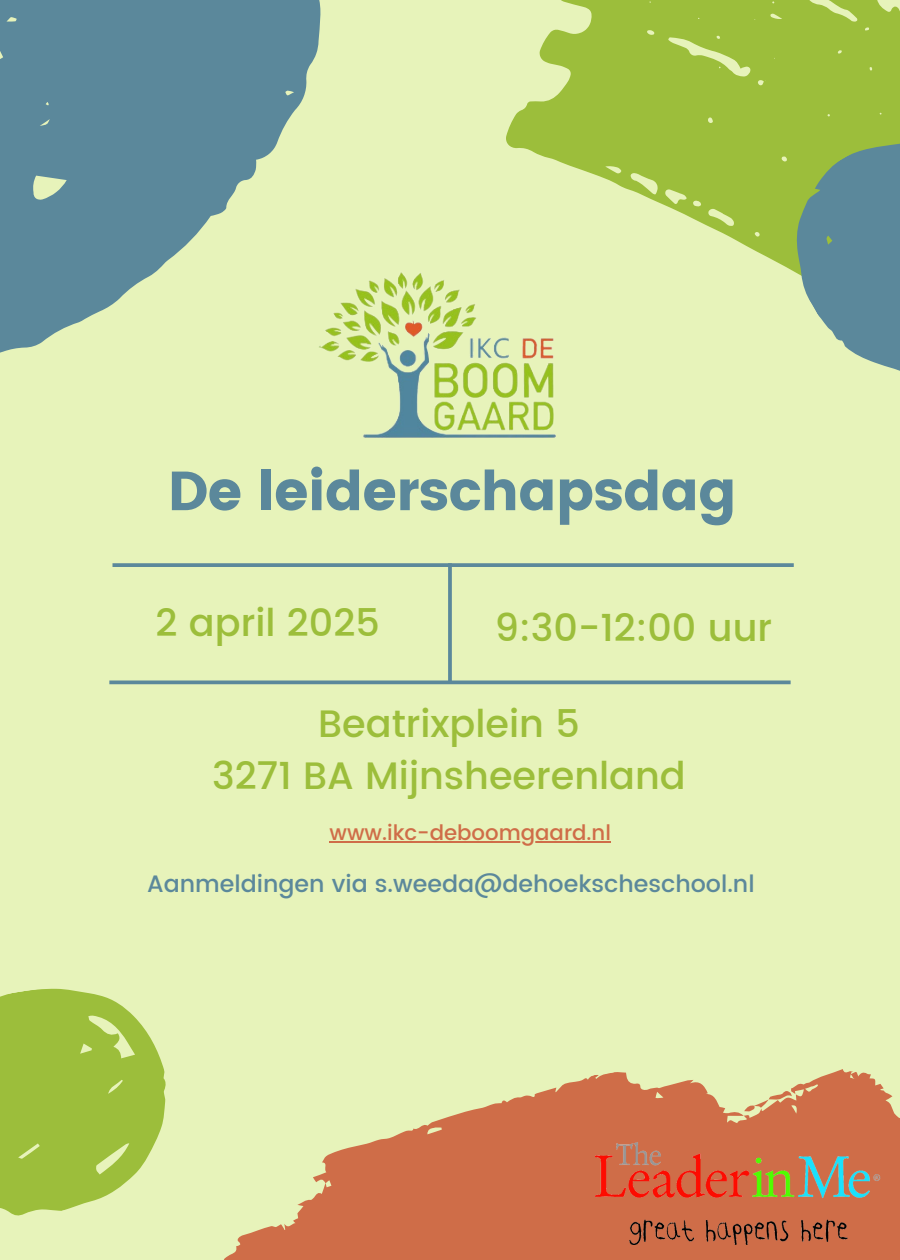
<style>
.page{position:relative;width:900px;height:1260px;background:#e7f3ba}
.page>*{position:absolute;margin:0;border:0;box-sizing:border-box;transform-origin:0 0}
.t1{font:55px "Poppins";letter-spacing:-.015em;color:#5b889b}
.t2{font:500 38.25px/52.5px "Poppins";color:#9cbe3b;text-align:center}
.t3{font:500 23.75px "Poppins";color:#5b889b}
.t4{font:500 21.25px "Poppins";color:#cf6d48}
</style>
<div class="page">
<svg style="left:224px;top:1069px;width:676px;height:191px;fill:#cf6d48"></svg>
<svg style="left:850px;top:1071px;width:9px;height:10px"></svg>
<svg style="left:743px;top:1089px;width:49px;height:23px"></svg>
<svg style="left:0;top:0;width:321px;height:353px;fill:#5b889b"></svg>
<svg style="left:506px;top:0;width:394px;height:251px;fill:#9cbe3b"></svg>
<svg style="left:0;top:988px;width:166px;height:228px;fill:#9cbe3b"></svg>
<svg style="left:756px;top:90px;width:144px;height:281px"></svg>
<svg style="left:113px;top:563px;width:681px;height:4px;background:#638e9c"></svg>
<svg style="left:448px;top:563px;width:4px;height:118px"></svg>
<hr style="left:109px;top:681px;width:682px;height:3px;background:#5b889b">
<img style="left:319px;top:268px;width:237px;height:170px">
<img style="left:595px;top:1142px;width:285px;height:103px">
<hr style="left:330px;top:842px;width:281px;height:1px;background:#cf6d48">
<p class="t1" style="left:168px;top:459px;width:570px">De leiderschapsdag</p>
<p class="t2" style="left:155px;top:597px;width:226px">2 april 2025</p>
<p class="t2" style="left:495px;top:602px;width:279px">9:30-12:00 uur</p>
<h1 class="t2" style="left:212px;top:697px;width:475px">Beatrixplein 5<br>3271 BA Mijnsheerenland</h1>
<p class="t4" style="left:330px;top:820px;width:283px">www.ikc-deboomgaard.nl</p>
<p class="t3" style="left:147px;top:870px;width:609px">Aanmeldingen via s.weeda@dehoekscheschool.nl</p>
</div>
